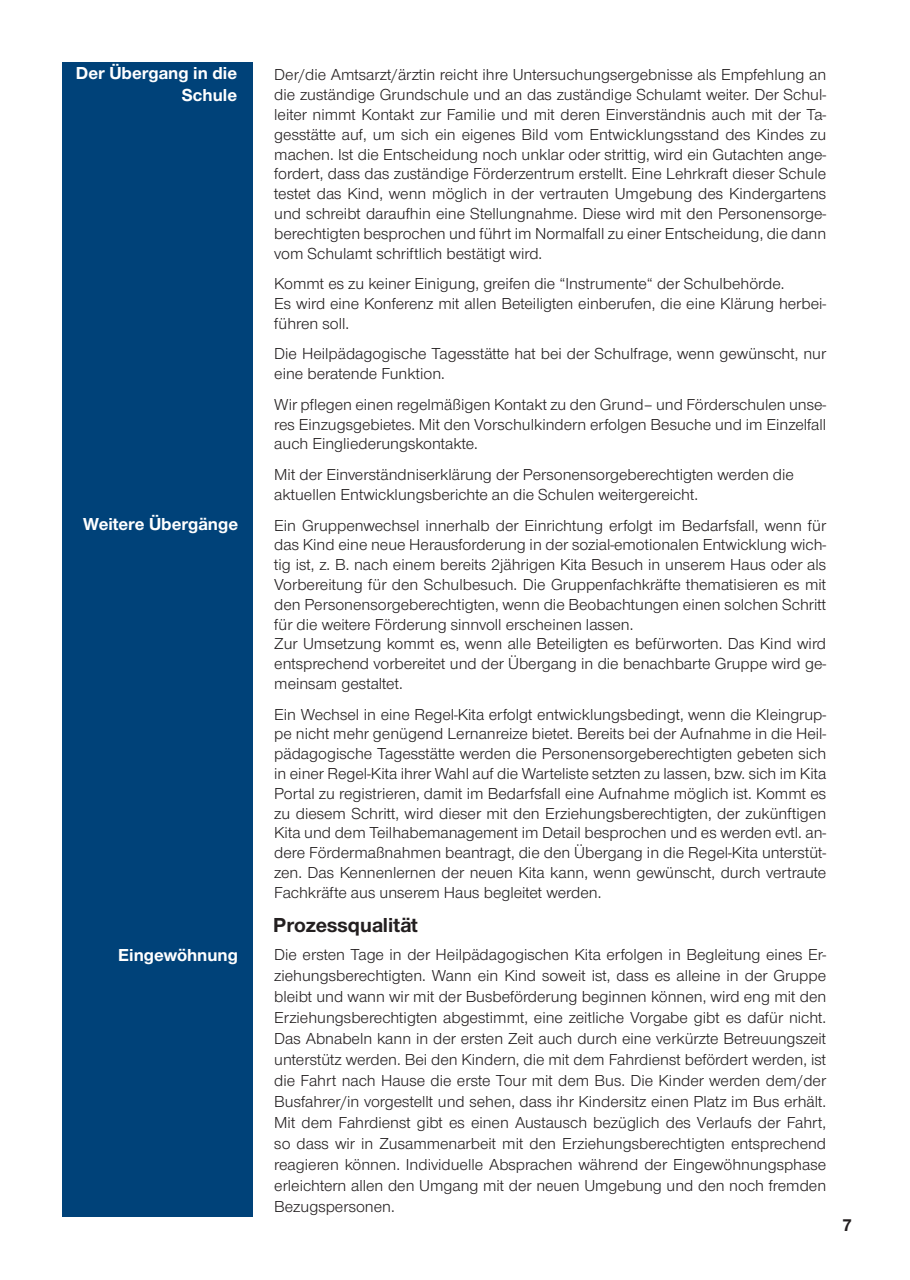
<style>
.page{position:relative;width:910px;height:1280px;background:#fff}
.page>*{position:absolute;margin:0;border:0;box-sizing:border-box;transform-origin:0 0}
.t1{font:700 21px "Nordelbica";color:#231f20}
.t2{font:700 18px/21.6px "Nordelbica";color:#fff;text-align:right}
.t3{font:700 18px "Nordelbica";color:#231f20}
.t4{font:16.5px/19.8px "Nordelbica";color:#231f20;text-align:justify}
</style>
<div class="page">
<div style="left:63px;top:63px;width:190px;height:1154px;background:#004279"></div>
<p class="t2" style="left:76px;top:63px;width:163px">Der Übergang in die<br>Schule</p>
<p class="t2" style="left:83px;top:513px;width:156px">Weitere Übergänge</p>
<p class="t2" style="left:118px;top:944px;width:121px">Eingewöhnung</p>
<p class="t4" style="left:274px;top:65px;width:553px">Der/die Amtsarzt/ärztin reicht ihre Untersuchungsergebnisse als Empfehlung an die zuständige Grundschule und an das zuständige Schulamt weiter. Der Schul&shy;leiter nimmt Kontakt zur Familie und mit deren Einverständnis auch mit der Ta&shy;gesstätte auf, um sich ein eigenes Bild vom Entwicklungsstand des Kindes zu machen. Ist die Entscheidung noch unklar oder strittig, wird ein Gutachten ange&shy;fordert, dass das zuständige Förderzentrum erstellt. Eine Lehrkraft dieser Schule testet das Kind, wenn möglich in der vertrauten Umgebung des Kindergartens und schreibt daraufhin eine Stellungnahme. Diese wird mit den Personensorge&shy;berechtigten besprochen und führt im Normalfall zu einer Entscheidung, die dann vom Schulamt schriftlich bestätigt wird.</p>
<p class="t4" style="left:274px;top:274px;width:553px;text-align:left">Kommt es zu keiner Einigung, greifen die “Instrumente“ der Schulbehörde.<br>Es wird eine Konferenz mit allen Beteiligten einberufen, die eine Klärung herbei&shy;führen soll.</p>
<p class="t4" style="left:274px;top:344px;width:553px">Die Heilpädagogische Tagesstätte hat bei der Schulfrage, wenn gewünscht, nur eine beratende Funktion.</p>
<p class="t4" style="left:274px;top:395px;width:553px">Wir pflegen einen regelmäßigen Kontakt zu den Grund– und Förderschulen unse&shy;res Einzugsgebietes. Mit den Vorschulkindern erfolgen Besuche und im Einzelfall auch Eingliederungskontakte.</p>
<p class="t4" style="left:274px;top:465px;width:521px">Mit der Einverständniserklärung der Personensorgeberechtigten werden die aktuellen Entwicklungsberichte an die Schulen weitergereicht.</p>
<p class="t4" style="left:274px;top:515px;width:553px;text-align:left">Ein Gruppenwechsel innerhalb der Einrichtung erfolgt im Bedarfsfall, wenn für das Kind eine neue Herausforderung in der sozial-emotionalen Entwicklung wich&shy;tig ist, z. B. nach einem bereits 2jährigen Kita Besuch in unserem Haus oder als Vorbereitung für den Schulbesuch. Die Gruppenfachkräfte thematisieren es mit den Personensorgeberechtigten, wenn die Beobachtungen einen solchen Schritt für die weitere Förderung sinnvoll erscheinen lassen.<br>Zur Umsetzung kommt es, wenn alle Beteiligten es befürworten. Das Kind wird entsprechend vorbereitet und der Übergang in die benachbarte Gruppe wird ge&shy;meinsam gestaltet.</p>
<p class="t4" style="left:274px;top:704px;width:553px">Ein Wechsel in eine Regel-Kita erfolgt entwicklungsbedingt, wenn die Kleingrup&shy;pe nicht mehr genügend Lernanreize bietet. Bereits bei der Aufnahme in die Heil&shy;pädagogische Tagesstätte werden die Personensorgeberechtigten gebeten sich in einer Regel-Kita ihrer Wahl auf die Warteliste setzten zu lassen, bzw. sich im Kita Portal zu registrieren, damit im Bedarfsfall eine Aufnahme möglich ist. Kommt es zu diesem Schritt, wird dieser mit den Erziehungsberechtigten, der zukünftigen Kita und dem Teilhabemanagement im Detail besprochen und es werden evtl. an&shy;dere Fördermaßnahmen beantragt, die den Übergang in die Regel-Kita unterstüt&shy;zen. Das Kennenlernen der neuen Kita kann, wenn gewünscht, durch vertraute Fachkräfte aus unserem Haus begleitet werden.</p>
<p class="t1" style="left:273px;top:913px;width:146px">Prozessqualität</p>
<p class="t4" style="left:274px;top:944px;width:553px;line-height:21px">Die ersten Tage in der Heilpädagogischen Kita erfolgen in Begleitung eines Er&shy;ziehungsberechtigten. Wann ein Kind soweit ist, dass es alleine in der Gruppe bleibt und wann wir mit der Busbeförderung beginnen können, wird eng mit den Erziehungsberechtigten abgestimmt, eine zeitliche Vorgabe gibt es dafür nicht.<br>Das Abnabeln kann in der ersten Zeit auch durch eine verkürzte Betreuungszeit unterstütz werden. Bei den Kindern, die mit dem Fahrdienst befördert werden, ist die Fahrt nach Hause die erste Tour mit dem Bus. Die Kinder werden dem/der Busfahrer/in vorgestellt und sehen, dass ihr Kindersitz einen Platz im Bus erhält.<br>Mit dem Fahrdienst gibt es einen Austausch bezüglich des Verlaufs der Fahrt, so dass wir in Zusammenarbeit mit den Erziehungsberechtigten entsprechend reagieren können. Individuelle Absprachen während der Eingewöhnungsphase erleichtern allen den Umgang mit der neuen Umgebung und den noch fremden Bezugspersonen.</p>
<p class="t3" style="left:842px;top:1214px;width:12px">7</p>
</div>
